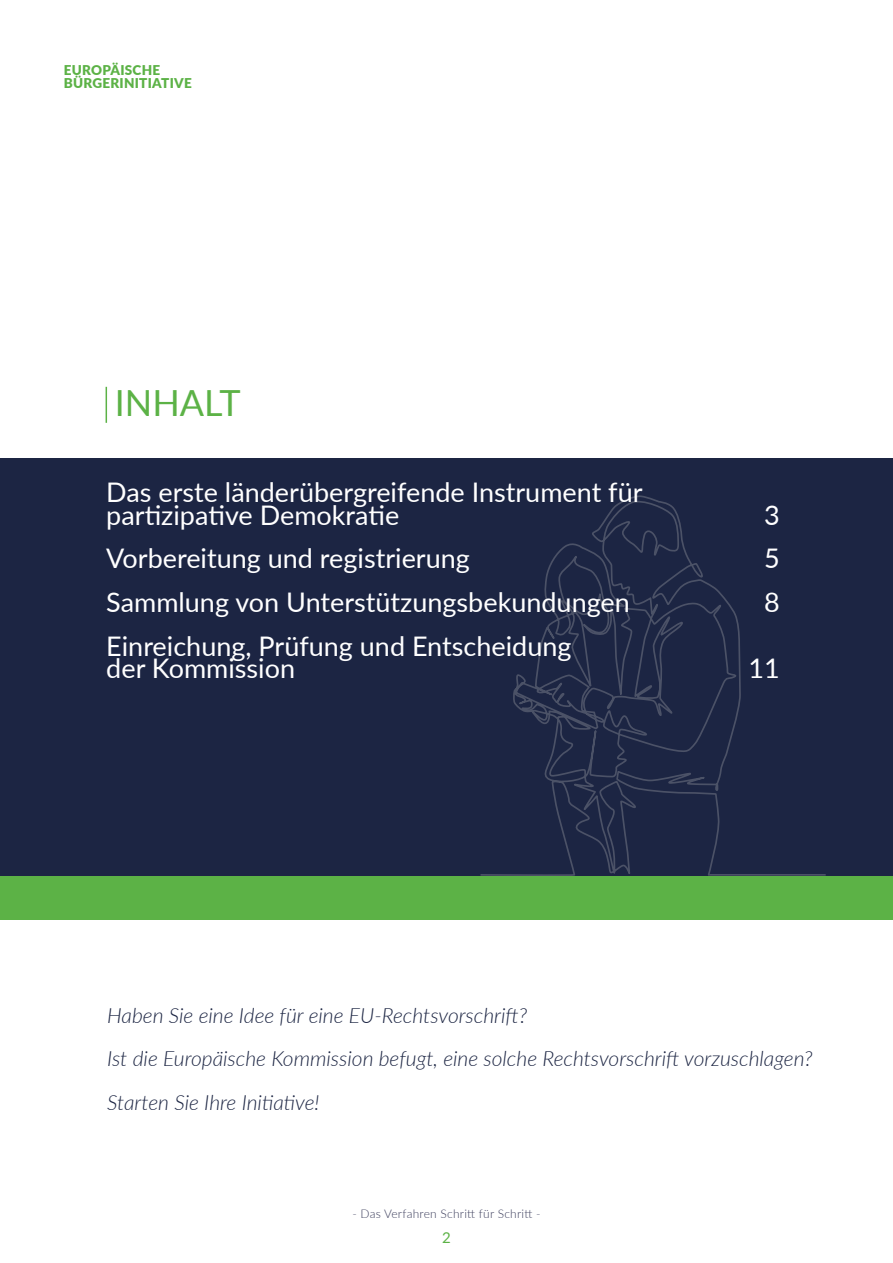
<style>
.page{position:relative;width:893px;height:1263px;background:#fff}
.page>*{position:absolute;margin:0;border:0;box-sizing:border-box;transform-origin:0 0}
.t1{font:36px "Lato";color:#5cb246}
.t2{font:27px/22.5px "Lato";color:#fff}
.t3{font:italic 300 21px/43.5px "Lato";color:#1c2543}
.t4{font:15px "Lato";color:#5cb246}
.t5{font:900 13.5px/13.5px "Lato";letter-spacing:.02em;color:#5cb246}
.t6{font:300 12px "Lato";letter-spacing:.02em;color:#3c3e5c}
</style>
<div class="page">
<div style="left:0;top:459px;width:893px;height:417px;background:#1c2543"></div>
<svg style="left:480px;top:495px;width:346px;height:381px"></svg>
<div style="left:0;top:876px;width:893px;height:43px;background:#5cb246"></div>
<hr style="left:106px;top:387px;width:1px;height:36px;background:#5cb246">
<p class="t5" style="left:64px;top:62px;width:129px">EUROPÄISCHE<br>BÜRGERINITIATIVE</p>
<h1 class="t1" style="left:115px;top:377px;width:127px">INHALT</h1>
<p class="t2" style="left:106px;top:480px;width:538px">Das erste länderübergreifende Instrument für partizipative Demokratie</p>
<p class="t2" style="left:764px;top:502px;width:17px">3</p>
<p class="t2" style="left:106px;top:546px;width:365px">Vorbereitung und registrierung</p>
<p class="t2" style="left:764px;top:546px;width:17px">5</p>
<p class="t2" style="left:106px;top:590px;width:525px">Sammlung von Unterstützungsbekundungen</p>
<p class="t2" style="left:764px;top:590px;width:17px">8</p>
<p class="t2" style="left:106px;top:634px;width:467px">Einreichung, Prüfung und Entscheidung der Kommission</p>
<p class="t2" style="left:748px;top:656px;width:33px">11</p>
<p class="t3" style="left:107px;top:992px;width:707px">Haben Sie eine Idee für eine EU-Rechtsvorschrift?<br>Ist die Europäische Kommission befugt, eine solche Rechtsvorschrift vorzuschlagen?<br>Starten Sie Ihre Initiative!</p>
<p class="t6" style="left:352px;top:1206px;width:190px">- Das Verfahren Schritt für Schritt -</p>
<p class="t4" style="left:442px;top:1227px;width:10px">2</p>
</div>
